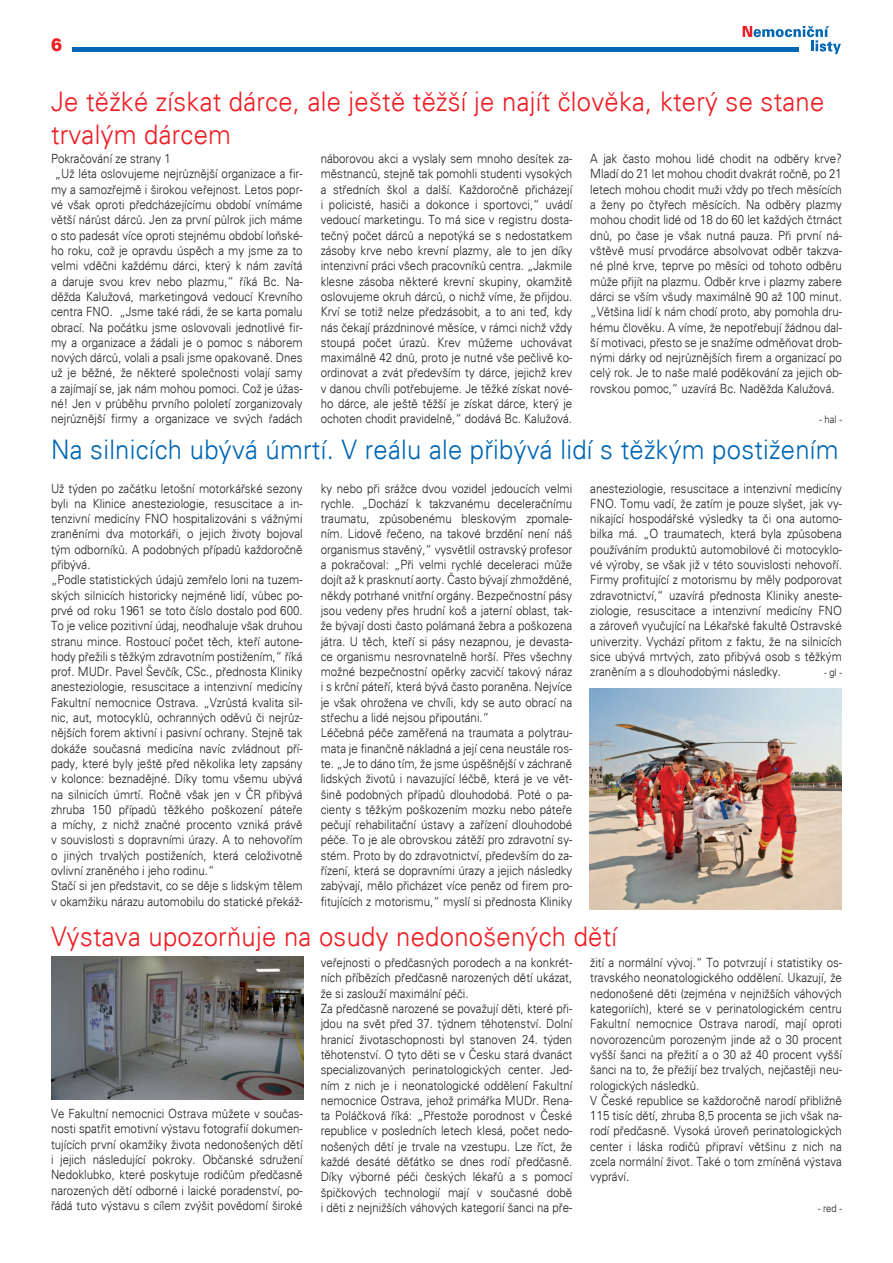
<style>
.page{position:relative;width:893px;height:1263px;background:#fff}
.page>*{position:absolute;margin:0;border:0;box-sizing:border-box;transform-origin:0 0}
.t1{font:27px/32.4px "USA Light";letter-spacing:.01em;color:#ee1d23;scale:.95 1}
.t2{font:27px "USA Light";letter-spacing:.01em;color:#0166b3;scale:.95 1}
.t3{font:18.15px "USA Black";color:#ee1d23;scale:.91 1}
.t4{font:12.75px/15.3px "USA Light";color:#231f20;text-align:justify;scale:.9 1}
.t5{font:10.5px "USA Light";color:#231f20;scale:.9 1}
</style>
<div class="page">
<hr style="left:72px;top:47px;width:727px;height:4px;background:#0166b3">
<svg style="left:743px;top:26px;width:98px;height:28px"></svg>
<img style="left:590px;top:689px;width:252px;height:220px">
<img style="left:51px;top:957px;width:252px;height:142px">
<h2 class="t3" style="left:51px;top:34px;width:14px">6</h2>
<h1 class="t1" style="left:51px;top:85px;width:815px">Je těžké získat dárce, ale ještě těžší je najít člověka, který se stane trvalým dárcem</h1>
<p class="t4" style="left:51px;top:151px;width:135px">Pokračování ze strany 1</p>
<p class="t4" style="left:55px;top:166px;width:277px">„Už léta oslovujeme nejrůznější organizace a fir-</p>
<p class="t4" style="left:51px;top:181px;width:281px">my a samozřejmě i širokou veřejnost. Letos popr-</p>
<p class="t4" style="left:51px;top:197px;width:281px">vé však oproti předcházejícímu období vnímáme</p>
<p class="t4" style="left:51px;top:212px;width:281px">větší nárůst dárců. Jen za první půlrok jich máme</p>
<p class="t4" style="left:51px;top:227px;width:281px">o sto padesát více oproti stejnému období loňské-</p>
<p class="t4" style="left:51px;top:243px;width:281px">ho roku, což je opravdu úspěch a my jsme za to</p>
<p class="t4" style="left:51px;top:258px;width:281px">velmi vděčni každému dárci, který k nám zavítá</p>
<p class="t4" style="left:51px;top:273px;width:281px">a daruje svou krev nebo plazmu,“ říká Bc. Na-</p>
<p class="t4" style="left:51px;top:289px;width:281px">děžda Kalužová, marketingová vedoucí Krevního</p>
<p class="t4" style="left:51px;top:304px;width:281px">centra FNO. „Jsme také rádi, že se karta pomalu</p>
<p class="t4" style="left:51px;top:319px;width:281px">obrací. Na počátku jsme oslovovali jednotlivé fir-</p>
<p class="t4" style="left:51px;top:334px;width:281px">my a organizace a žádali je o pomoc s náborem</p>
<p class="t4" style="left:51px;top:350px;width:281px">nových dárců, volali a psali jsme opakovaně. Dnes</p>
<p class="t4" style="left:51px;top:365px;width:281px">už je běžné, že některé společnosti volají samy</p>
<p class="t4" style="left:51px;top:380px;width:281px">a zajímají se, jak nám mohou pomoci. Což je úžas-</p>
<p class="t4" style="left:51px;top:396px;width:281px">né! Jen v průběhu prvního pololetí zorganizovaly</p>
<p class="t4" style="left:51px;top:411px;width:281px">nejrůznější firmy a organizace ve svých řadách</p>
<p class="t4" style="left:321px;top:151px;width:281px">náborovou akci a vyslaly sem mnoho desítek za&shy;městnanců, stejně tak pomohli studenti vysokých a středních škol a další. Každoročně přicházejí i policisté, hasiči a dokonce i sportovci,“ uvádí vedoucí marketingu. To má sice v registru dosta&shy;tečný počet dárců a nepotýká se s nedostatkem zásoby krve nebo krevní plazmy, ale to jen díky intenzivní práci všech pracovníků centra. „Jakmile klesne zásoba některé krevní skupiny, okamžitě oslovujeme okruh dárců, o nichž víme, že přijdou.<br>Krví se totiž nelze předzásobit, a to ani teď, kdy nás čekají prázdninové měsíce, v rámci nichž vždy stoupá počet úrazů. Krev můžeme uchovávat maximálně 42 dnů, proto je nutné vše pečlivě ko&shy;ordinovat a zvát především ty dárce, jejichž krev v danou chvíli potřebujeme. Je těžké získat nové&shy;ho dárce, ale ještě těžší je získat dárce, který je ochoten chodit pravidelně,“ dodává Bc. Kalužová.</p>
<p class="t4" style="left:590px;top:151px;width:281px">A jak často mohou lidé chodit na odběry krve?<br>Mladí do 21 let mohou chodit dvakrát ročně, po 21 letech mohou chodit muži vždy po třech měsících a ženy po čtyřech měsících. Na odběry plazmy mohou chodit lidé od 18 do 60 let každých čtrnáct dnů, po čase je však nutná pauza. Při první ná&shy;vštěvě musí prvodárce absolvovat odběr takzva&shy;né plné krve, teprve po měsíci od tohoto odběru může přijít na plazmu. Odběr krve i plazmy zabere dárci se vším všudy maximálně 90 až 100 minut. „Většina lidí k nám chodí proto, aby pomohla dru&shy;hému člověku. A víme, že nepotřebují žádnou dal&shy;ší motivaci, přesto se je snažíme odměňovat drob&shy;nými dárky od nejrůznějších firem a organizací po celý rok. Je to naše malé poděkování za jejich ob&shy;rovskou pomoc,“ uzavírá Bc. Naděžda Kalužová.</p>
<p class="t5" style="left:819px;top:413px;width:27px">- hal -</p>
<h1 class="t2" style="left:51px;top:434px;width:831px">Na silnicích ubývá úmrtí. V reálu ale přibývá lidí s těžkým postižením</h1>
<p class="t4" style="left:51px;top:480px;width:281px;text-align:left">Už týden po začátku letošní motorkářské sezony byli na Klinice anesteziologie, resuscitace a in&shy;tenzivní medicíny FNO hospitalizováni s vážnými zraněními dva motorkáři, o jejich životy bojoval tým odborníků. A podobných případů každoročně přibývá.<br>„Podle statistických údajů zemřelo loni na tuzem&shy;ských silnicích historicky nejméně lidí, vůbec po&shy;prvé od roku 1961 se toto číslo dostalo pod 600.<br>To je velice pozitivní údaj, neodhaluje však druhou stranu mince. Rostoucí počet těch, kteří autone&shy;hody přežili s těžkým zdravotním postižením,“ říká prof. MUDr. Pavel Ševčík, CSc., přednosta Kliniky anesteziologie, resuscitace a intenzivní medicíny Fakultní nemocnice Ostrava. „Vzrůstá kvalita sil&shy;nic, aut, motocyklů, ochranných oděvů či nejrůz&shy;nějších forem aktivní i pasivní ochrany. Stejně tak dokáže současná medicína navíc zvládnout pří&shy;pady, které byly ještě před několika lety zapsány v kolonce: beznadějné. Díky tomu všemu ubývá na silnicích úmrtí. Ročně však jen v ČR přibývá zhruba 150 případů těžkého poškození páteře a míchy, z nichž značné procento vzniká právě v souvislosti s dopravními úrazy. A to nehovořím o jiných trvalých postiženích, která celoživotně ovlivní zraněného i jeho rodinu.“<br>Stačí si jen představit, co se děje s lidským tělem v okamžiku nárazu automobilu do statické překáž-</p>
<p class="t4" style="left:321px;top:480px;width:281px;text-align:left">ky nebo při srážce dvou vozidel jedoucích velmi rychle. „Dochází k takzvanému deceleračnímu traumatu, způsobenému bleskovým zpomale&shy;ním. Lidově řečeno, na takové brzdění není náš organismus stavěný,“ vysvětlil ostravský profesor a pokračoval: „Při velmi rychlé deceleraci může dojít až k prasknutí aorty. Často bývají zhmožděné, někdy potrhané vnitřní orgány. Bezpečnostní pásy jsou vedeny přes hrudní koš a jaterní oblast, tak&shy;že bývají dosti často polámaná žebra a poškozena játra. U těch, kteří si pásy nezapnou, je devasta&shy;ce organismu nesrovnatelně horší. Přes všechny možné bezpečnostní opěrky zacvičí takový náraz i s krční páteří, která bývá často poraněna. Nejvíce je však ohrožena ve chvíli, kdy se auto obrací na střechu a lidé nejsou připoutáni.“<br>Léčebná péče zaměřená na traumata a polytrau&shy;mata je finančně nákladná a její cena neustále ros&shy;te. „Je to dáno tím, že jsme úspěšnější v záchraně lidských životů i navazující léčbě, která je ve vět&shy;šině podobných případů dlouhodobá. Poté o pa&shy;cienty s těžkým poškozením mozku nebo páteře pečují rehabilitační ústavy a zařízení dlouhodobé péče. To je ale obrovskou zátěží pro zdravotní sy&shy;stém. Proto by do zdravotnictví, především do za&shy;řízení, která se dopravními úrazy a jejich následky zabývají, mělo přicházet více peněz od firem pro&shy;fitujících z motorismu,“ myslí si přednosta Kliniky</p>
<p class="t4" style="left:590px;top:480px;width:281px">anesteziologie, resuscitace a intenzivní medicíny FNO. Tomu vadí, že zatím je pouze slyšet, jak vy&shy;nikající hospodářské výsledky ta či ona automo&shy;bilka má. „O traumatech, která byla způsobena používáním produktů automobilové či motocyklo&shy;vé výroby, se však již v této souvislosti nehovoří.<br>Firmy profitující z motorismu by měly podporovat zdravotnictví,“ uzavírá přednosta Kliniky aneste&shy;ziologie, resuscitace a intenzivní medicíny FNO a zároveň vyučující na Lékařské fakultě Ostravské univerzity. Vychází přitom z faktu, že na silnicích sice ubývá mrtvých, zato přibývá osob s těžkým zraněním a s dlouhodobými následky.</p>
<p class="t5" style="left:824px;top:666px;width:21px">- gl -</p>
<h1 class="t1" style="left:51px;top:919px;width:598px">Výstava upozorňuje na osudy nedonošených dětí</h1>
<p class="t4" style="left:51px;top:1106px;width:281px">Ve Fakultní nemocnici Ostrava můžete v součas&shy;nosti spatřit emotivní výstavu fotografií dokumen&shy;tujících první okamžiky života nedonošených dětí i jejich následující pokroky. Občanské sdružení Nedoklubko, které poskytuje rodičům předčasně narozených dětí odborné i laické poradenství, po&shy;řádá tuto výstavu s cílem zvýšit povědomí široké</p>
<p class="t4" style="left:321px;top:955px;width:281px;text-align:left">veřejnosti o předčasných porodech a na konkrét&shy;ních příbězích předčasně narozených dětí ukázat, že si zaslouží maximální péči.<br>Za předčasně narozené se považují děti, které při&shy;jdou na svět před 37. týdnem těhotenství. Dolní hranicí životaschopnosti byl stanoven 24. týden těhotenství. O tyto děti se v Česku stará dvanáct specializovaných perinatologických center. Jed&shy;ním z nich je i neonatologické oddělení Fakultní nemocnice Ostrava, jehož primářka MUDr. Rena&shy;ta Poláčková říká: „Přestože porodnost v České republice v posledních letech klesá, počet nedo&shy;nošených dětí je trvale na vzestupu. Lze říct, že každé desáté děťátko se dnes rodí předčasně.<br>Díky výborné péči českých lékařů a s pomocí špičkových technologií mají v současné době i děti z nejnižších váhových kategorií šanci na pře-</p>
<p class="t4" style="left:590px;top:955px;width:281px;text-align:left">žití a normální vývoj.“ To potvrzují i statistiky os&shy;travského neonatologického oddělení. Ukazují, že nedonošené děti (zejména v nejnižších váhových kategoriích), které se v perinatologickém centru Fakultní nemocnice Ostrava narodí, mají oproti novorozencům porozeným jinde až o 30 procent vyšší šanci na přežití a o 30 až 40 procent vyšší šanci na to, že přežijí bez trvalých, nejčastěji neu&shy;rologických následků.<br>V České republice se každoročně narodí přibližně 115 tisíc dětí, zhruba 8,5 procenta se jich však na&shy;rodí předčasně. Vysoká úroveň perinatologických center i láska rodičů připraví většinu z nich na zcela normální život. Také o tom zmíněná výstava vypráví.</p>
<p class="t5" style="left:818px;top:1202px;width:28px">- red -</p>
</div>
